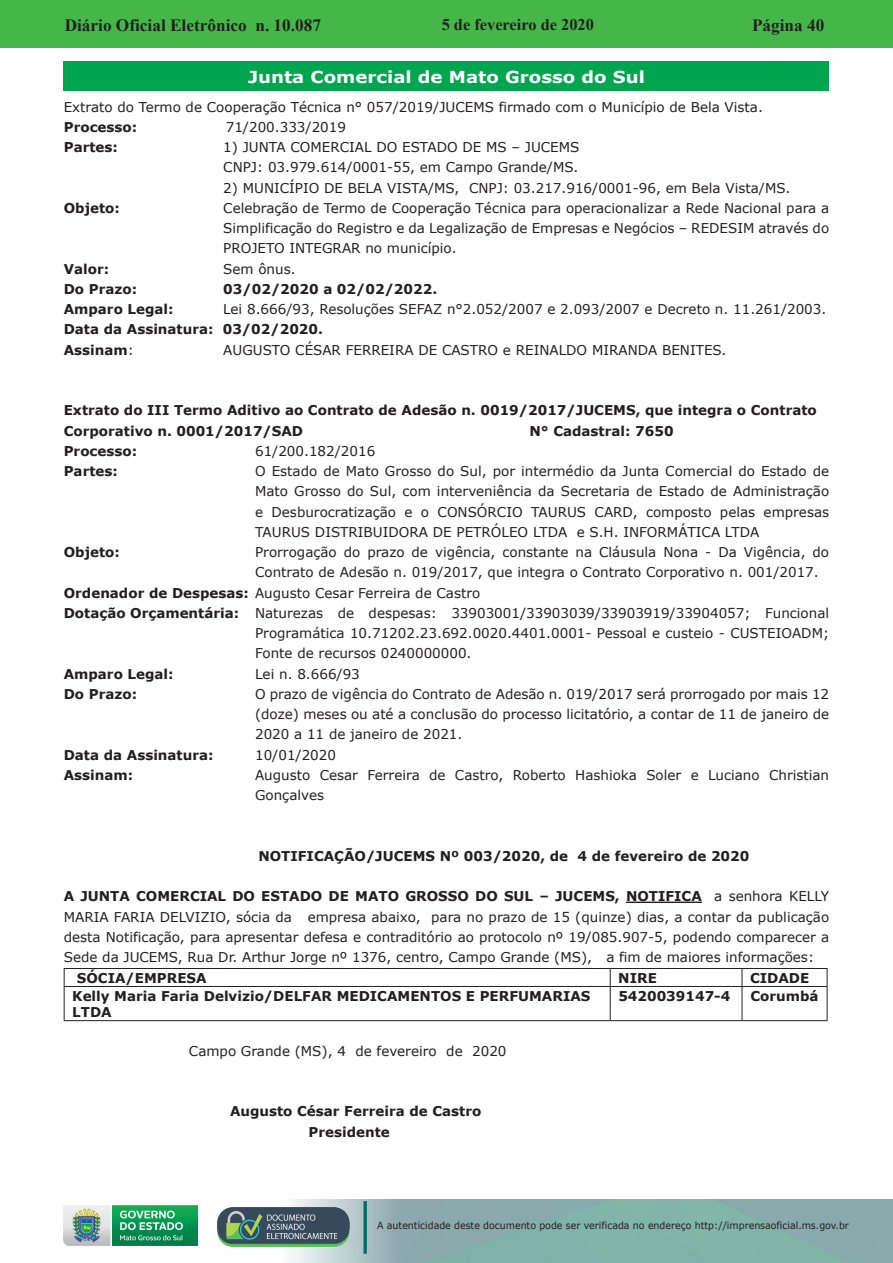
<style>
.page{position:relative;width:893px;height:1263px;background:#fff}
.page>*{position:absolute;margin:0;border:0;box-sizing:border-box;transform-origin:0 0}
.t1{font:700 17.25px "Times New Roman";color:#231f20}
.t2{font:700 16.5px "Verdana";color:#fff;scale:1.1 1}
.t3{font:700 16.35px "Times New Roman";color:#231f20}
.t4{font:13.5px/20.2px "Verdana";color:#231f20;text-align:justify}
.t5{font:700 13.5px/20.2px "Verdana";color:#231f20}
.t6{font:9.9px "Verdana";color:#231f20;scale:.95 1}
.s1{font-weight:400}
.s2{font-weight:700}
</style>
<div class="page">
<div style="left:0;top:0;width:893px;height:48px;background:#45b749"></div>
<img style="left:63px;top:1199px;width:830px;height:64px">
<img style="left:364px;top:1202px;width:2px;height:51px">
<img style="left:218px;top:1207px;width:132px;height:39px">
<img style="left:64px;top:1205px;width:134px;height:41px">
<hr style="left:626px;top:901px;width:76px;height:2px;background:#231f20">
<div style="left:64px;top:61px;width:765px;height:30px;background:#00a54f"></div>
<hr style="left:64px;top:968px;width:546px;height:1px;background:#231f20">
<svg style="left:64px;top:969px;width:1px;height:17px"></svg>
<hr style="left:610px;top:968px;width:132px;height:1px;background:#231f20">
<svg style="left:610px;top:969px;width:1px;height:17px"></svg>
<hr style="left:742px;top:968px;width:85px;height:1px;background:#231f20">
<svg style="left:742px;top:969px;width:1px;height:17px"></svg>
<svg style="left:827px;top:969px;width:1px;height:17px"></svg>
<hr style="left:64px;top:986px;width:546px;height:1px;background:#231f20">
<hr style="left:64px;top:987px;width:1px;height:33px;background:#231f20">
<hr style="left:610px;top:986px;width:132px;height:1px;background:#231f20">
<hr style="left:610px;top:987px;width:1px;height:33px;background:#231f20">
<hr style="left:742px;top:986px;width:85px;height:1px;background:#231f20">
<hr style="left:742px;top:987px;width:1px;height:33px;background:#231f20">
<hr style="left:827px;top:987px;width:1px;height:33px;background:#231f20">
<hr style="left:64px;top:1020px;width:546px;height:1px;background:#231f20">
<hr style="left:610px;top:1020px;width:132px;height:1px;background:#231f20">
<hr style="left:742px;top:1020px;width:85px;height:1px;background:#231f20">
<p class="t1" style="left:65px;top:13px;width:258px">Diário Oficial Eletrônico n. 10.087</p>
<p class="t3" style="left:442px;top:13px;width:154px">5 de fevereiro de 2020</p>
<p class="t1" style="left:752px;top:13px;width:74px">Página 40</p>
<p class="t2" style="left:248px;top:65px;width:362px">Junta Comercial de Mato Grosso do Sul</p>
<p class="t4" style="left:64px;top:96px;width:701px">Extrato do Termo de Cooperação Técnica n° 057/2019/JUCEMS firmado com o Município de Bela Vista.</p>
<p class="t5" style="left:64px;top:116px;width:75px">Processo:</p>
<p class="t4" style="left:226px;top:117px;width:122px">71/200.333/2019</p>
<p class="t5" style="left:64px;top:137px;width:56px">Partes:</p>
<p class="t4" style="left:223px;top:137px;width:358px">1) JUNTA COMERCIAL DO ESTADO DE MS – JUCEMS<br>CNPJ: 03.979.614/0001-55, em Campo Grande/MS.</p>
<p class="t4" style="left:223px;top:177px;width:568px">2) MUNICÍPIO DE BELA VISTA/MS, CNPJ: 03.217.916/0001-96, em Bela Vista/MS.</p>
<p class="t5" style="left:64px;top:197px;width:58px">Objeto:</p>
<p class="t4" style="left:223px;top:198px;width:607px">Celebração de Termo de Cooperação Técnica para operacionalizar a Rede Nacional para a Simplificação do Registro e da Legalização de Empresas e Negócios – REDESIM através do PROJETO INTEGRAR no município.</p>
<p class="t5" style="left:64px;top:258px;width:47px">Valor:</p>
<p class="t4" style="left:223px;top:258px;width:74px">Sem ônus.</p>
<p class="t5" style="left:64px;top:278px;width:75px">Do Prazo:</p>
<p class="t5" style="left:223px;top:278px;width:215px">03/02/2020 a 02/02/2022.</p>
<p class="t5" style="left:64px;top:299px;width:111px">Amparo Legal:</p>
<p class="t4" style="left:223px;top:299px;width:605px">Lei 8.666/93, Resoluções SEFAZ n°2.052/2007 e 2.093/2007 e Decreto n. 11.261/2003.</p>
<p class="t5" style="left:64px;top:319px;width:261px">Data da Assinatura: 03/02/2020.<br>Assinam<span class="s1">:</span></p>
<p class="t4" style="left:223px;top:339px;width:505px">AUGUSTO CÉSAR FERREIRA DE CASTRO e REINALDO MIRANDA BENITES.</p>
<p class="t5" style="left:64px;top:400px;width:755px">Extrato do III Termo Aditivo ao Contrato de Adesão n. 0019/2017/JUCEMS, que integra o Contrato<br>Corporativo n. 0001/2017/SAD</p>
<p class="t5" style="left:529px;top:420px;width:146px">N° Cadastral: 7650</p>
<p class="t5" style="left:64px;top:440px;width:75px">Processo:</p>
<p class="t4" style="left:255px;top:441px;width:122px">61/200.182/2016</p>
<p class="t5" style="left:64px;top:461px;width:56px">Partes:</p>
<p class="t4" style="left:255px;top:461px;width:576px">O Estado de Mato Grosso do Sul, por intermédio da Junta Comercial do Estado de Mato Grosso do Sul, com interveniência da Secretaria de Estado de Administração e Desburocratização e o CONSÓRCIO TAURUS CARD, composto pelas empresas TAURUS DISTRIBUIDORA DE PETRÓLEO LTDA e S.H. INFORMÁTICA LTDA</p>
<p class="t5" style="left:64px;top:542px;width:58px">Objeto:</p>
<p class="t4" style="left:255px;top:542px;width:576px">Prorrogação do prazo de vigência, constante na Cláusula Nona - Da Vigência, do</p>
<p class="t4" style="left:255px;top:562px;width:565px">Contrato de Adesão n. 019/2017, que integra o Contrato Corporativo n. 001/2017.</p>
<p class="t4" style="left:64px;top:582px;width:418px"><span class="s2">Ordenador de Despesas:</span> Augusto Cesar Ferreira de Castro</p>
<p class="t4" style="left:64px;top:603px;width:767px"><span class="s2">Dotação Orçamentária:</span> Naturezas de despesas: 33903001/33903039/33903919/33904057; Funcional</p>
<p class="t4" style="left:255px;top:623px;width:576px">Programática 10.71202.23.692.0020.4401.0001- Pessoal e custeio - CUSTEIOADM;</p>
<p class="t4" style="left:255px;top:643px;width:218px">Fonte de recursos 0240000000.</p>
<p class="t5" style="left:64px;top:663px;width:111px">Amparo Legal:</p>
<p class="t4" style="left:255px;top:663px;width:106px">Lei n. 8.666/93</p>
<p class="t5" style="left:64px;top:683px;width:75px">Do Prazo:</p>
<p class="t4" style="left:255px;top:684px;width:576px">O prazo de vigência do Contrato de Adesão n. 019/2017 será prorrogado por mais 12 (doze) meses ou até a conclusão do processo licitatório, a contar de 11 de janeiro de 2020 a 11 de janeiro de 2021.</p>
<p class="t5" style="left:64px;top:744px;width:151px">Data da Assinatura:</p>
<p class="t4" style="left:255px;top:744px;width:82px">10/01/2020</p>
<p class="t5" style="left:64px;top:764px;width:71px">Assinam:</p>
<p class="t4" style="left:255px;top:765px;width:576px">Augusto Cesar Ferreira de Castro, Roberto Hashioka Soler e Luciano Christian<br>Gonçalves</p>
<p class="t5" style="left:258px;top:845px;width:493px">NOTIFICAÇÃO/JUCEMS Nº 003/2020, de 4 de fevereiro de 2020</p>
<p class="t4" style="left:64px;top:886px;width:767px"><span class="s2">A JUNTA COMERCIAL DO ESTADO DE MATO GROSSO DO SUL – JUCEMS, NOTIFICA</span> a senhora KELLY MARIA FARIA DELVIZIO, sócia da empresa abaixo, para no prazo de 15 (quinze) dias, a contar da publicação desta Notificação, para apresentar defesa e contraditório ao protocolo nº 19/085.907-5, podendo comparecer a Sede da JUCEMS, Rua Dr. Arthur Jorge nº 1376, centro, Campo Grande (MS), a fim de maiores informações:</p>
<p class="t5" style="left:77px;top:967px;width:131px">SÓCIA/EMPRESA</p>
<p class="t5" style="left:618px;top:967px;width:40px">NIRE</p>
<p class="t5" style="left:750px;top:967px;width:61px">CIDADE</p>
<p class="t5" style="left:72px;top:987px;width:520px;line-height:16.2px">Kelly Maria Faria Delvizio/DELFAR MEDICAMENTOS E PERFUMARIAS<br>LTDA</p>
<p class="t5" style="left:618px;top:985px;width:114px">5420039147-4</p>
<p class="t5" style="left:750px;top:985px;width:70px">Corumbá</p>
<p class="t4" style="left:189px;top:1040px;width:319px">Campo Grande (MS), 4 de fevereiro de 2020</p>
<p class="t5" style="left:308px;top:1101px;width:174px;text-indent:-78px">Augusto César Ferreira de Castro<br>Presidente</p>
<p class="t6" style="left:377px;top:1219px;width:498px">A autenticidade deste documento pode ser verificada no endereço http://imprensaoficial.ms.gov.br</p>
</div>
